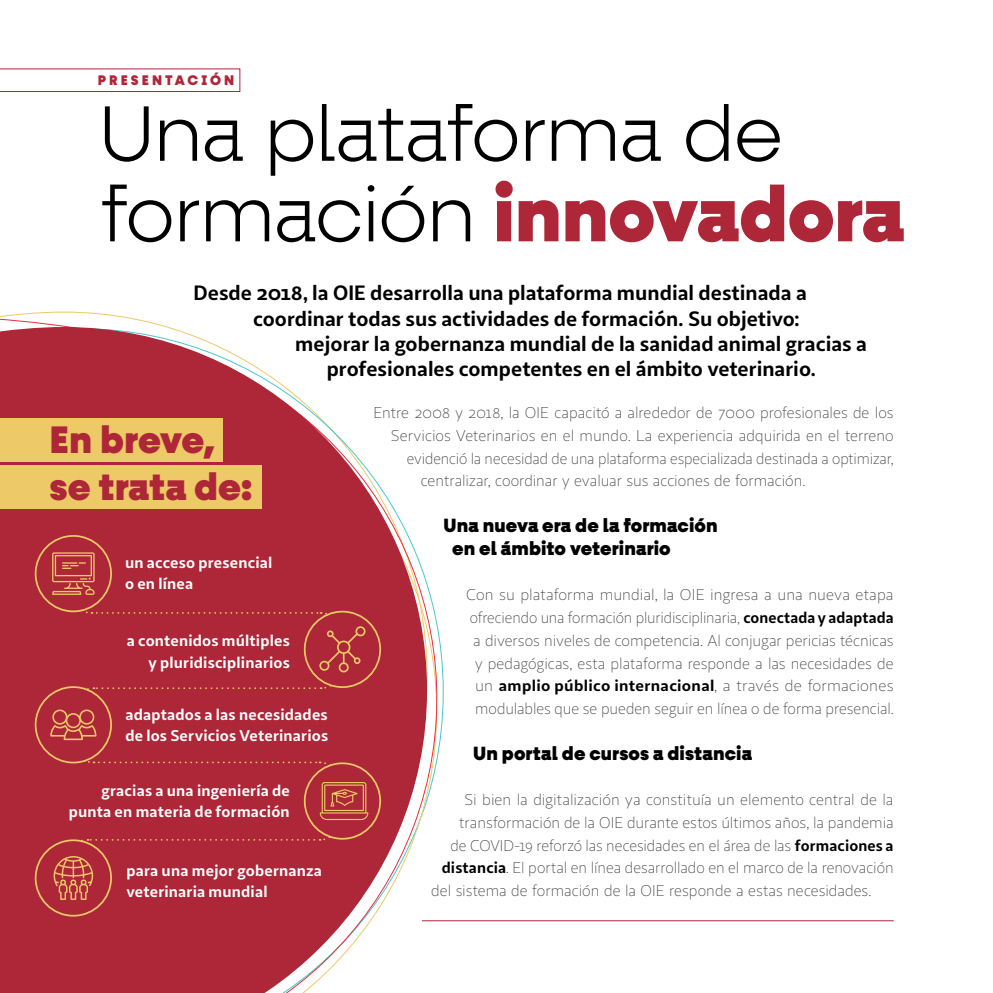
<style>
.page{position:relative;width:993px;height:993px;background:#fff}
.page>*{position:absolute;margin:0;border:0;box-sizing:border-box;transform-origin:0 0}
.t1{font:300 78.75px/80.5px "Fractul";letter-spacing:-.015em;color:#000}
.t2{font:900 38.5px/46.2px "Fractul";color:#ad2738}
.t3{font:700 21px "Sana Sans";color:#000}
.t4{font:900 19.25px/22.8px "Fractul";letter-spacing:.005em;color:#000}
.t5{font:300 15.75px/22.8px "Sana Sans";letter-spacing:-.005em;color:#313130;text-align:center}
.t6{font:700 15.75px/21px "Sana Sans";letter-spacing:.01em;color:#fff}
.t7{font:900 14px "Fractul";letter-spacing:.215em;color:#ad2738}
.s1{font-weight:900;color:#ad2738}
.s2{font-weight:700;color:#000}
</style>
<div class="page">
<svg style="left:0;top:311px;width:484px;height:611px"></svg>
<svg style="left:0;top:327px;width:427px;height:665px;fill:#ad2738"></svg>
<div style="left:0;top:418px;width:222px;height:44px;background:#edc967"></div>
<div style="left:0;top:465px;width:261px;height:44px;background:#edc967"></div>
<hr style="left:422px;top:920px;width:471px;height:1px;background:#ad2738">
<svg style="left:0;top:68px;width:240px;height:24px"></svg>
<div style="left:36px;top:535px;width:75px;height:76px;background:#ad2738;border-radius:50%"></div>
<div style="left:35px;top:535px;width:77px;height:77px;border:2px solid #edc967;border-radius:50%"></div>
<div style="left:304px;top:611px;width:76px;height:76px;background:#ad2738;border-radius:50%"></div>
<div style="left:36px;top:687px;width:75px;height:75px;background:#ad2738;border-radius:50%"></div>
<div style="left:36px;top:840px;width:75px;height:75px;background:#ad2738;border-radius:50%"></div>
<div style="left:35px;top:839px;width:77px;height:77px;border:2px solid #edc967;border-radius:50%"></div>
<div style="left:304px;top:763px;width:76px;height:75px;background:#ad2738;border-radius:50%"></div>
<div style="left:50px;top:552px;width:318px;height:347px;background:#ad2738"></div>
<p class="t7" style="left:98px;top:72px;width:138px">PRESENTACIÓN</p>
<h1 class="t1" style="left:99px;top:94px;width:806px">Una plataforma de formación <span class="s1">innovadora</span></h1>
<h3 class="t3" style="left:193px;top:279px;width:614px">Desde 2018, la OIE desarrolla una plataforma mundial destinada a</h3>
<h3 class="t3" style="left:253px;top:305px;width:548px">coordinar todas sus actividades de formación. Su objetivo:</h3>
<h3 class="t3" style="left:295px;top:330px;width:573px">mejorar la gobernanza mundial de la sanidad animal gracias a</h3>
<h3 class="t3" style="left:326px;top:355px;width:490px">profesionales competentes en el ámbito veterinario.</h3>
<p class="t5" style="left:373px;top:401px;width:521px">Entre 2008 y 2018, la OIE capacitó a alrededor de 7000 profesionales de los</p>
<p class="t5" style="left:391px;top:424px;width:504px">Servicios Veterinarios en el mundo. La experiencia adquirida en el terreno</p>
<p class="t5" style="left:406px;top:447px;width:488px">evidenció la necesidad de una plataforma especializada destinada a optimizar,</p>
<p class="t5" style="left:420px;top:469px;width:386px">centralizar, coordinar y evaluar sus acciones de formación.</p>
<p class="t4" style="left:452px;top:513px;width:266px;text-indent:-9px">Una nueva era de la formación en el ámbito veterinario</p>
<p class="t5" style="left:466px;top:583px;width:429px">Con su plataforma mundial, la OIE ingresa a una nueva etapa ofreciendo una formación pluridisciplinaria, <span class="s2">conectada y adaptada </span>a diversos niveles de competencia. Al conjugar pericias técnicas y pedagógicas, esta plataforma responde a las necesidades de un <span class="s2">amplio público internacional</span>, a través de formaciones modulables que se pueden seguir en línea o de forma presencial.</p>
<p class="t4" style="left:473px;top:741px;width:280px">Un portal de cursos a distancia</p>
<p class="t5" style="left:464px;top:788px;width:430px">Si bien la digitalización ya constituía un elemento central de la</p>
<p class="t5" style="left:459px;top:811px;width:435px">transformación de la OIE durante estos últimos años, la pandemia</p>
<p class="t5" style="left:450px;top:833px;width:444px">de COVID-19 reforzó las necesidades en el área de las <span class="s2">formaciones a</span></p>
<p class="t5" style="left:441px;top:856px;width:453px"><span class="s2">distancia</span>. El portal en línea desarrollado en el marco de la renovación</p>
<p class="t5" style="left:431px;top:879px;width:441px">del sistema de formación de la OIE responde a estas necesidades.</p>
<h2 class="t2" style="left:50px;top:417px;width:204px">En breve, se trata de:</h2>
<p class="t6" style="left:125px;top:551px;width:149px">un acceso presencial o en línea</p>
<p class="t6" style="left:127px;top:630px;width:164px;text-align:right">a contenidos múltiples y pluridisciplinarios</p>
<p class="t6" style="left:125px;top:703px;width:204px">adaptados a las necesidades de los Servicios Veterinarios</p>
<p class="t6" style="left:69px;top:780px;width:222px;text-align:right">gracias a una ingeniería de punta en materia de formación</p>
<p class="t6" style="left:126px;top:859px;width:197px">para una mejor gobernanza veterinaria mundial</p>
</div>
